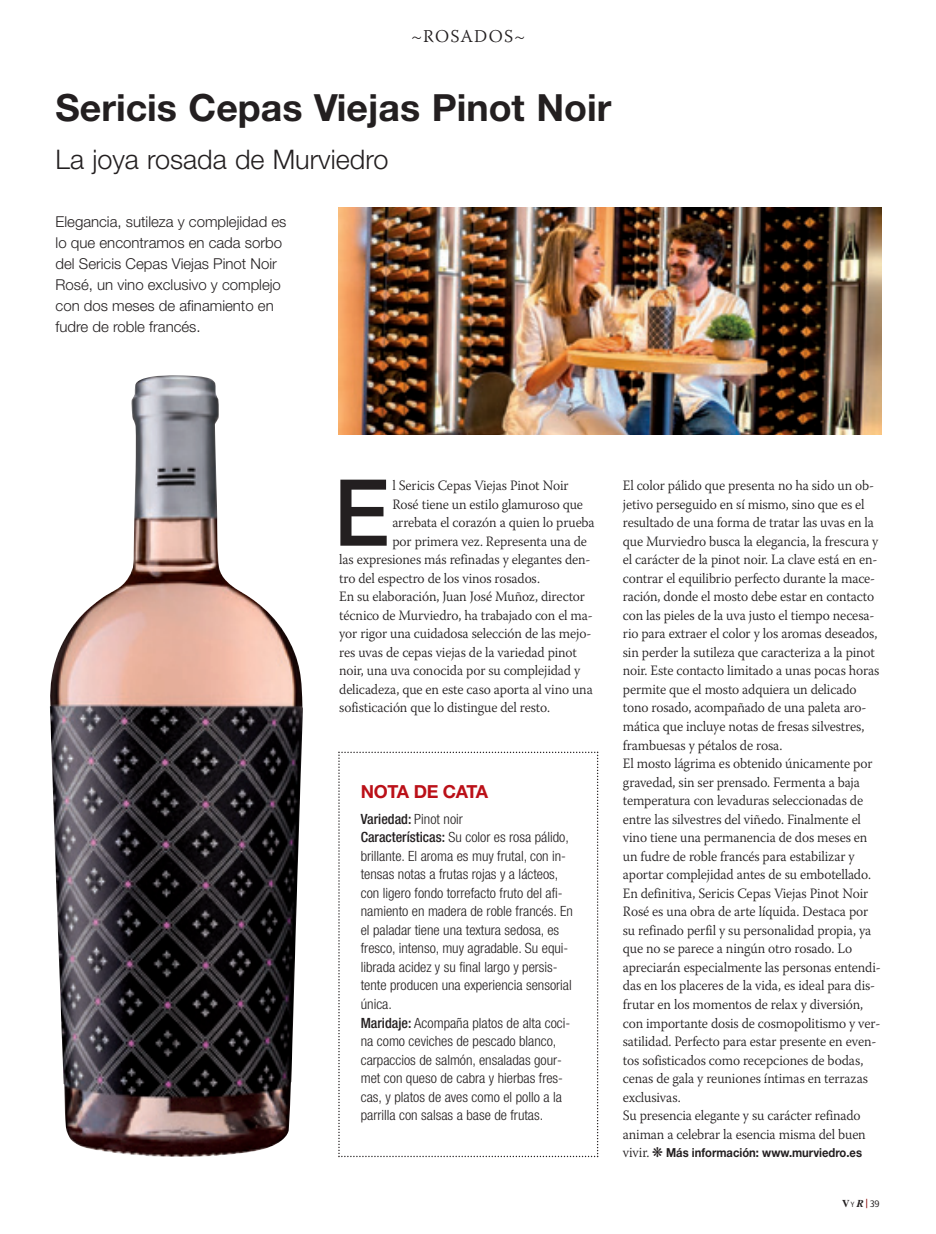
<style>
.page{position:relative;width:936px;height:1234px;background:#fff}
.page>*{position:absolute;margin:0;border:0;box-sizing:border-box;transform-origin:0 0}
.t1{font:500 92.4px "Helvetica Neue";color:#231f20;scale:.96 1}
.t2{font:700 37.5px "Helvetica Neue";color:#231f20}
.t3{font:300 27px "Helvetica Neue";color:#231f20}
.t4{font:700 18px "Helvetica Neue";letter-spacing:-.015em;color:#bb1018}
.t5{font:300 18px "Warnock Pro";letter-spacing:.065em;color:#231f20}
.t6{font:300 15px/21px "Helvetica Neue";color:#231f20}
.t7{font:300 14.25px/18.5px "Warnock Pro";letter-spacing:-.01em;color:#231f20;scale:.96 1}
.t8{font:300 condensed 14.1px/18.6px "Helvetica Neue";color:#231f20}
.t9{font:700 12.45px "Helvetica Neue";color:#231f20;scale:.9 1}
.t10{font:300 10.5px "HP Sans";color:#231f20}
.s1{font-weight:500}
.s2{font-family:"Warnock Pro";font-weight:300;font-size:14.25px}
.s3{font-family:"Times";font-weight:700}
.s4{font-size:7.8px}
.s5{font-family:"Times";font-weight:700;font-style:italic}
.s6{font-size:13.5px;color:#820101}
</style>
<div class="page">
<img style="left:50px;top:375px;width:253px;height:782px">
<svg style="left:338px;top:751px;width:260px;height:406px"></svg>
<img style="left:338px;top:207px;width:542px;height:227px">
<p class="t5" style="left:411px;top:25px;width:116px">~ROSADOS~</p>
<p class="t2" style="left:56px;top:84px;width:557px">Sericis Cepas Viejas Pinot Noir</p>
<p class="t3" style="left:56px;top:142px;width:334px">La joya rosada de Murviedro</p>
<p class="t6" style="left:56px;top:211px;width:232px">Elegancia, sutileza y complejidad es lo que encontramos en cada sorbo del Sericis Cepas Viejas Pinot Noir<br>Rosé, un vino exclusivo y complejo con dos meses de afinamiento en fudre de roble francés.</p>
<p class="t1" style="left:333px;top:458px;width:60px">E</p>
<p class="t7" style="left:392px;top:476px;width:185px">l Sericis Cepas Viejas Pinot Noir</p>
<p class="t7" style="left:392px;top:494px;width:200px">Rosé tiene un estilo glamuroso que</p>
<p class="t7" style="left:392px;top:513px;width:212px">arrebata el corazón a quien lo prueba</p>
<p class="t7" style="left:392px;top:531px;width:204px">por primera vez. Representa una de</p>
<p class="t7" style="left:339px;top:550px;width:263px">las expresiones más refinadas y elegantes den-</p>
<p class="t7" style="left:339px;top:568px;width:211px">tro del espectro de los vinos rosados.</p>
<p class="t7" style="left:339px;top:587px;width:257px">En su elaboración, Juan José Muñoz, director</p>
<p class="t7" style="left:339px;top:605px;width:266px">técnico de Murviedro, ha trabajado con el ma-</p>
<p class="t7" style="left:339px;top:624px;width:264px">yor rigor una cuidadosa selección de las mejo-</p>
<p class="t7" style="left:339px;top:642px;width:249px">res uvas de cepas viejas de la variedad pinot</p>
<p class="t7" style="left:339px;top:661px;width:252px">noir, una uva conocida por su complejidad y</p>
<p class="t7" style="left:339px;top:680px;width:265px">delicadeza, que en este caso aporta al vino una</p>
<p class="t7" style="left:339px;top:698px;width:221px">sofisticación que lo distingue del resto.</p>
<p class="t4" style="left:361px;top:781px;width:129px">NOTA DE CATA</p>
<p class="t8" style="left:361px;top:809px;width:213px"><span class="s1">Variedad:</span> Pinot noir<br><span class="s1">Características:</span> Su color es rosa pálido, brillante. El aroma es muy frutal, con in&shy;tensas notas a frutas rojas y a lácteos, con ligero fondo torrefacto fruto del afi&shy;namiento en madera de roble francés. En el paladar tiene una textura sedosa, es fresco, intenso, muy agradable. Su equi&shy;librada acidez y su final largo y persis&shy;tente producen una experiencia sensorial única.<br><span class="s1">Maridaje:</span> Acompaña platos de alta coci&shy;na como ceviches de pescado blanco, carpaccios de salmón, ensaladas gour&shy;met con queso de cabra y hierbas fres&shy;cas, y platos de aves como el pollo a la parrilla con salsas a base de frutas.</p>
<p class="t7" style="left:622px;top:476px;width:270px">El color pálido que presenta no ha sido un ob&shy;jetivo perseguido en sí mismo, sino que es el resultado de una forma de tratar las uvas en la que Murviedro busca la elegancia, la frescura y el carácter de la pinot noir. La clave está en en&shy;contrar el equilibrio perfecto durante la mace&shy;ración, donde el mosto debe estar en contacto con las pieles de la uva justo el tiempo necesa&shy;rio para extraer el color y los aromas deseados, sin perder la sutileza que caracteriza a la pinot noir. Este contacto limitado a unas pocas horas permite que el mosto adquiera un delicado tono rosado, acompañado de una paleta aro&shy;mática que incluye notas de fresas silvestres, frambuesas y pétalos de rosa.<br>El mosto lágrima es obtenido únicamente por gravedad, sin ser prensado. Fermenta a baja temperatura con levaduras seleccionadas de entre las silvestres del viñedo. Finalmente el vino tiene una permanencia de dos meses en un fudre de roble francés para estabilizar y aportar complejidad antes de su embotellado.<br>En definitiva, Sericis Cepas Viejas Pinot Noir Rosé es una obra de arte líquida. Destaca por su refinado perfil y su personalidad propia, ya que no se parece a ningún otro rosado. Lo apreciarán especialmente las personas entendi&shy;das en los placeres de la vida, es ideal para dis&shy;frutar en los momentos de relax y diversión, con importante dosis de cosmopolitismo y ver&shy;satilidad. Perfecto para estar presente en even&shy;tos sofisticados como recepciones de bodas, cenas de gala y reuniones íntimas en terrazas exclusivas.<br>Su presencia elegante y su carácter refinado animan a celebrar la esencia misma del buen</p>
<p class="t9" style="left:622px;top:1145px;width:267px"><span class="s2">vivir.</span> ❋ Más información: www.murviedro.es</p>
<p class="t10" style="left:842px;top:1198px;width:39px"><span class="s3">V</span><span class="s4">Y</span><span class="s5">R</span><span class="s6">|</span>39</p>
</div>
